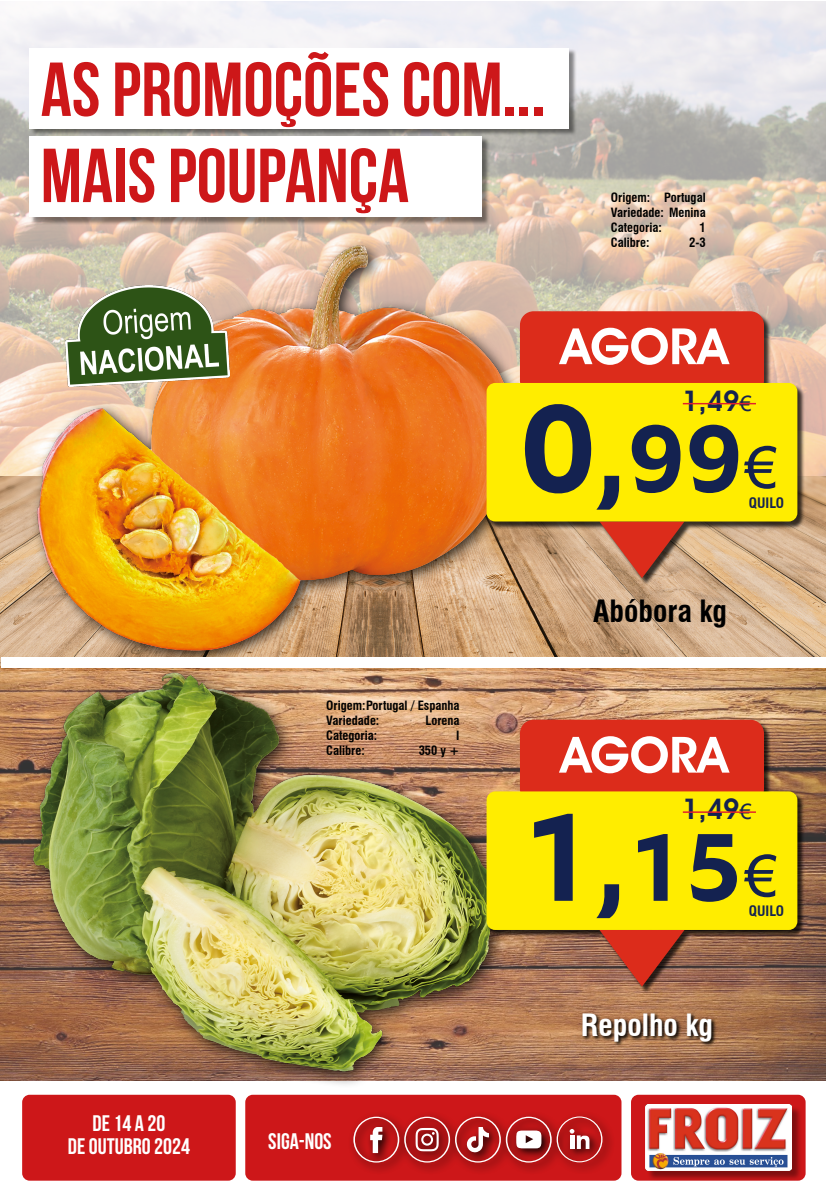
<style>
.page{position:relative;width:826px;height:1198px;background:#fff}
.page>*{position:absolute;margin:0;border:0;box-sizing:border-box;transform-origin:0 0}
.t1{font:700 134.38px "Edward Pro";color:#142250}
.t2{font:700 76.25px/86.1px "Bebas Neue";color:#cd1719}
.t3{font:600 50.25px "Avant Garde IT Cby BT";color:#fff}
.t4{font:700 condensed 30px "Swiss 721 BT";color:#fff}
.t5{font:700 condensed 30px "Swiss 721 BT";color:#000}
.t6{font:600 28.31px "Avant Garde IT Cby BT";color:#142250}
.t7{font:700 22.5px/22.5px "Bebas Neue";color:#fff;text-align:center}
.t8{font:700 condensed 14.06px "Swiss 721 BT";color:#142250}
.t9{font:700 condensed 12.5px/15px "Swiss 721 BT";color:#000}
.s1{font-size:103.12px}
.s2{font-family:"Arial";font-weight:400;font-size:58.12px}
.s3{font-family:"Arial";font-weight:400;font-size:21.25px}
</style>
<div class="page">
<img style="left:1px;top:2px;width:824px;height:474px">
<img style="left:1px;top:476px;width:824px;height:181px">
<img style="left:1px;top:668px;width:824px;height:412px">
<img style="left:29px;top:229px;width:498px;height:428px">
<div style="left:631px;top:1094px;width:174px;height:86px;background:#cd1719;border-radius:8px"></div>
<div style="left:646px;top:1105px;width:156px;height:76px;background:#000;opacity:.38"></div>
<img style="left:645px;top:1104px;width:146px;height:67px">
<div style="left:245px;top:1094px;width:376px;height:86px;background:#cd1719;border-radius:8px"></div>
<svg style="left:351px;top:1115px;width:261px;height:56px;fill:#c31517"></svg>
<svg style="left:353px;top:1116px;width:249px;height:46px"></svg>
<div style="left:22px;top:1094px;width:214px;height:86px;background:#cd1719;border-radius:8px"></div>
<div style="left:30px;top:49px;width:547px;height:87px;background:#000;opacity:.45"></div>
<div style="left:29px;top:48px;width:540px;height:80px;background:#fff"></div>
<div style="left:30px;top:137px;width:460px;height:88px;background:#000;opacity:.45"></div>
<div style="left:29px;top:136px;width:453px;height:81px;background:#fff"></div>
<div style="left:24px;top:664px;width:494px;height:424px;background:#000;opacity:.75"></div>
<img style="left:22px;top:668px;width:492px;height:412px">
<div style="left:487px;top:720px;width:318px;height:274px;background:#000;opacity:.75"></div>
<div style="left:520px;top:720px;width:244px;height:82px;background:#dc2c1b;border-radius:14px"></div>
<svg style="left:599px;top:930px;width:85px;height:56px;background:#b14332"></svg>
<div style="left:486px;top:791px;width:311px;height:139px;background:#ffed00;border-radius:9px"></div>
<hr style="left:683px;top:811px;width:73px;height:2px;background:#e2202d">
<svg style="left:581px;top:1012px;width:136px;height:35px;background:#7c563a"></svg>
<img style="left:65px;top:285px;width:164px;height:101px">
<div style="left:487px;top:312px;width:318px;height:273px;background:#000;opacity:.75"></div>
<div style="left:520px;top:311px;width:244px;height:83px;background:#dc2c1b;border-radius:14px"></div>
<svg style="left:599px;top:521px;width:85px;height:57px;background:#c66047"></svg>
<div style="left:486px;top:383px;width:311px;height:138px;background:#ffed00;border-radius:9px"></div>
<hr style="left:683px;top:403px;width:73px;height:1px;background:#e2202d">
<div style="left:1px;top:657px;width:824px;height:11px;background:#fff"></div>
<h2 class="t2" style="left:41px;top:46px;width:506px">AS PROMOÇÕES COM...<br>MAIS POUPANÇA</h2>
<p class="t9" style="left:611px;top:190px;width:96px">Origem:<br>Variedade: Menina<br>Categoria:<br>Calibre:</p>
<p class="t9" style="left:664px;top:190px;width:43px">Portugal</p>
<p class="t9" style="left:689px;top:220px;width:18px;text-align:right">1<br>2-3</p>
<h3 class="t3" style="left:560px;top:316px;width:169px">AGORA</h3>
<h1 class="t1" style="left:520px;top:394px;width:258px">0,<span class="s1">99</span><span class="s2">€</span></h1>
<h3 class="t6" style="left:682px;top:383px;width:71px">1,49<span class="s3">€</span></h3>
<p class="t8" style="left:749px;top:494px;width:37px">QUILO</p>
<h3 class="t7" style="left:68px;top:1112px;width:123px">DE 14 A 20<br>DE OUTUBRO 2024</h3>
<p class="t9" style="left:326px;top:698px;width:135px">Origem:Portugal / Espanha<br>Variedade:<br>Categoria:<br>Calibre:</p>
<p class="t9" style="left:419px;top:713px;width:42px;text-align:right">Lorena<br>I<br>350 y +</p>
<h3 class="t7" style="left:268px;top:1129px;width:65px">SIGA-NOS</h3>
<h3 class="t5" style="left:593px;top:593px;width:135px">Abóbora kg</h3>
<h3 class="t3" style="left:560px;top:724px;width:169px">AGORA</h3>
<h3 class="t6" style="left:682px;top:792px;width:71px">1,49<span class="s3">€</span></h3>
<h1 class="t1" style="left:520px;top:802px;width:258px">1,<span class="s1">15</span><span class="s2">€</span></h1>
<p class="t8" style="left:749px;top:902px;width:37px">QUILO</p>
<h3 class="t4" style="left:580px;top:1007px;width:134px">Repolho kg</h3>
</div>
